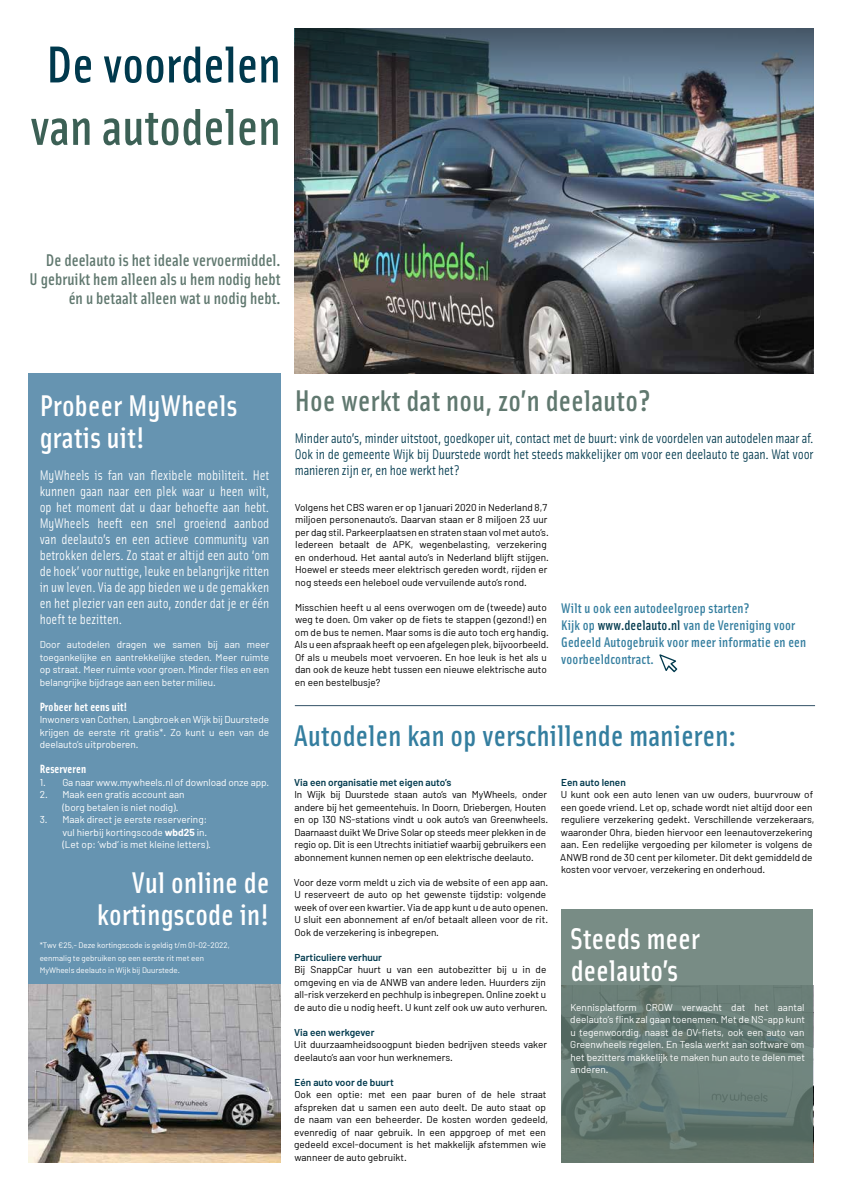
<style>
.page{position:relative;width:842px;height:1191px;background:#fff}
.page>*{position:absolute;margin:0;border:0;box-sizing:border-box;transform-origin:0 0}
.t1{font:500 52px "Solex OT";color:#3c6055}
.t2{font:500 52px "Solex OT";color:#00394d}
.t3{font:500 30px/32px "Solex OT";letter-spacing:.01em;color:#fff}
.t4{font:500 30px "Solex OT";letter-spacing:.01em;color:#347e9f}
.t5{font:500 30px "Solex OT";letter-spacing:.01em;color:#60786f}
.t6{font:500 17px/19px "Solex OT";color:#60786f;text-align:right}
.t7{font:14px/16px "Solex OT";color:#fff;text-align:justify}
.t8{font:14px/16px "Solex OT";letter-spacing:-.01em;color:#00394d;text-align:justify}
.t9{font:500 14px/17px "Solex OT";letter-spacing:.01em;color:#347e9f}
.t10{font:700 12px "Solex OT";letter-spacing:.01em;color:#fff}
.t11{font:10px/12.5px "Barlow";color:#000}
.t12{font:10px/12.5px "Barlow";color:#fff;text-align:justify}
.t13{font:600 10px "Barlow";color:#00394d}
.t14{font:8px/12.5px "Barlow";color:#fff}
.s1{font-weight:700}
.s2{color:#00394d}
</style>
<div class="page">
<img style="left:295px;top:145px;width:519px;height:228px">
<img style="left:295px;top:28px;width:519px;height:117px">
<div style="left:28px;top:373px;width:253px;height:618px;background:#6694b1"></div>
<svg style="left:562px;top:909px;width:251px;height:253px;background:#6b7f78"></svg>
<svg style="left:659px;top:654px;width:18px;height:18px"></svg>
<img style="left:28px;top:984px;width:253px;height:178px">
<hr style="left:295px;top:705px;width:520px;height:1px;background:#335266">
<h1 class="t2" style="left:46px;top:31px;width:236px">De voordelen</h1>
<h1 class="t1" style="left:30px;top:93px;width:252px">van autodelen</h1>
<h3 class="t6" style="left:30px;top:249px;width:253px">De deelauto is het ideale vervoermiddel.<br>U gebruikt hem alleen als u hem nodig hebt én u betaalt alleen wat u nodig hebt.</h3>
<h2 class="t3" style="left:40px;top:388px;width:199px">Probeer MyWheels gratis uit!</h2>
<p class="t7" style="left:40px;top:466px;width:231px">MyWheels is fan van flexibele mobiliteit. Het kunnen gaan naar een plek waar u heen wilt, op het moment dat u daar behoefte aan hebt.<br>MyWheels heeft een snel groeiend aanbod van deelauto’s en een actieve community van betrokken delers. Zo staat er altijd een auto ‘om de hoek’ voor nuttige, leuke en belangrijke ritten in uw leven. Via de app bieden we u de gemakken en het plezier van een auto, zonder dat je er één hoeft te bezitten.</p>
<p class="t12" style="left:40px;top:638px;width:231px">Door autodelen dragen we samen bij aan meer toegankelijke en aantrekkelijke steden. Meer ruimte op straat. Meer ruimte voor groen. Minder files en een belangrijke bijdrage aan een beter milieu.</p>
<p class="t10" style="left:40px;top:698px;width:89px">Probeer het eens uit!</p>
<p class="t12" style="left:40px;top:713px;width:231px">Inwoners van Cothen, Langbroek en Wijk bij Duurstede krijgen de eerste rit gratis*. Zo kunt u een van de deelauto’s uitproberen.</p>
<p class="t10" style="left:40px;top:761px;width:48px">Reserveren</p>
<p class="t12" style="left:40px;top:775px;width:231px">1. Ga naar www.mywheels.nl of download onze app.</p>
<p class="t12" style="left:62px;top:788px;width:124px;text-indent:-23px">2. Maak een gratis account aan (borg betalen is niet nodig).</p>
<p class="t12" style="left:62px;top:813px;width:150px;text-align:left;text-indent:-23px">3. Maak direct je eerste reservering: vul hierbij kortingscode <span class="s1">wbd25</span> in. (Let op: ‘wbd’ is met kleine letters).</p>
<h2 class="t3" style="left:97px;top:865px;width:174px;text-align:right">Vul online de kortingscode in!</h2>
<p class="t14" style="left:40px;top:939px;width:192px">*Twv €25,- Deze kortingscode is geldig t/m 01-02-2022, eenmalig te gebruiken op een eerste rit met een<br>MyWheels deelauto in Wijk bij Duurstede.</p>
<h2 class="t5" style="left:295px;top:381px;width:357px">Hoe werkt dat nou, zo’n deelauto?</h2>
<p class="t8" style="left:295px;top:430px;width:520px">Minder auto’s, minder uitstoot, goedkoper uit, contact met de buurt: vink de voordelen van autodelen maar af.<br>Ook in de gemeente Wijk bij Duurstede wordt het steeds makkelijker om voor een deelauto te gaan. Wat voor manieren zijn er, en hoe werkt het?</p>
<p class="t11" style="left:295px;top:500px;width:256px">Volgens het CBS waren er op 1 januari 2020 in Nederland 8,7 miljoen personenauto’s. Daarvan staan er 8 miljoen 23 uur per dag stil. Parkeerplaatsen en straten staan vol met auto’s.<br>Iedereen betaalt de APK, wegenbelasting, verzekering en onderhoud. Het aantal auto’s in Nederland blijft stijgen.<br>Hoewel er steeds meer elektrisch gereden wordt, rijden er nog steeds een heleboel oude vervuilende auto’s rond.</p>
<p class="t11" style="left:295px;top:600px;width:256px">Misschien heeft u al eens overwogen om de (tweede) auto weg te doen. Om vaker op de fiets te stappen (gezond!) en om de bus te nemen. Maar soms is die auto toch erg handig.<br>Als u een afspraak heeft op een afgelegen plek, bijvoorbeeld.<br>Of als u meubels moet vervoeren. En hoe leuk is het als u dan ook de keuze hebt tussen een nieuwe elektrische auto en een bestelbusje?</p>
<h3 class="t9" style="left:561px;top:599px;width:246px">Wilt u ook een autodeelgroep starten?<br>Kijk op <span class="s2">www.deelauto.nl</span> van de Vereniging voor Gedeeld Autogebruik voor meer informatie en een voorbeeldcontract.</h3>
<h2 class="t4" style="left:294px;top:716px;width:443px">Autodelen kan op verschillende manieren:</h2>
<p class="t13" style="left:294px;top:776px;width:159px">Via een organisatie met eigen auto’s</p>
<p class="t11" style="left:294px;top:788px;width:255px">In Wijk bij Duurstede staan auto’s van MyWheels, onder andere bij het gemeentehuis. In Doorn, Driebergen, Houten en op 130 NS-stations vindt u ook auto’s van Greenwheels.<br>Daarnaast duikt We Drive Solar op steeds meer plekken in de regio op. Dit is een Utrechts initiatief waarbij gebruikers een abonnement kunnen nemen op een elektrische deelauto.</p>
<p class="t11" style="left:294px;top:875px;width:256px">Voor deze vorm meldt u zich via de website of een app aan.<br>U reserveert de auto op het gewenste tijdstip: volgende week of over een kwartier. Via de app kunt u de auto openen.<br>U sluit een abonnement af en/of betaalt alleen voor de rit.<br>Ook de verzekering is inbegrepen.</p>
<p class="t13" style="left:295px;top:951px;width:89px">Particuliere verhuur</p>
<p class="t11" style="left:294px;top:963px;width:255px">Bij SnappCar huurt u van een autobezitter bij u in de omgeving en via de ANWB van andere leden. Huurders zijn all-risk verzekerd en pechhulp is inbegrepen. Online zoekt u de auto die u nodig heeft. U kunt zelf ook uw auto verhuren.</p>
<p class="t13" style="left:294px;top:1026px;width:82px">Via een werkgever</p>
<p class="t11" style="left:294px;top:1038px;width:254px">Uit duurzaamheidsoogpunt bieden bedrijven steeds vaker deelauto’s aan voor hun werknemers.</p>
<p class="t13" style="left:295px;top:1076px;width:101px">Eén auto voor de buurt</p>
<p class="t11" style="left:294px;top:1088px;width:255px">Ook een optie: met een paar buren of de hele straat afspreken dat u samen een auto deelt. De auto staat op de naam van een beheerder. De kosten worden gedeeld, evenredig of naar gebruik. In een appgroep of met een gedeeld excel-document is het makkelijk afstemmen wie wanneer de auto gebruikt.</p>
<p class="t13" style="left:561px;top:776px;width:66px">Een auto lenen</p>
<p class="t11" style="left:560px;top:788px;width:256px">U kunt ook een auto lenen van uw ouders, buurvrouw of een goede vriend. Let op, schade wordt niet altijd door een reguliere verzekering gedekt. Verschillende verzekeraars, waaronder Ohra, bieden hiervoor een leenautoverzekering aan. Een redelijke vergoeding per kilometer is volgens de ANWB rond de 30 cent per kilometer. Dit dekt gemiddeld de kosten voor vervoer, verzekering en onderhoud.</p>
<h2 class="t3" style="left:570px;top:921px;width:131px">Steeds meer deelauto’s</h2>
<p class="t12" style="left:570px;top:1000px;width:236px">Kennisplatform CROW verwacht dat het aantal deelauto’s flink zal gaan toenemen. Met de NS-app kunt u tegenwoordig, naast de OV-fiets, ook een auto van Greenwheels regelen. En Tesla werkt aan software om het bezitters makkelijk te maken hun auto te delen met anderen.</p>
</div>
